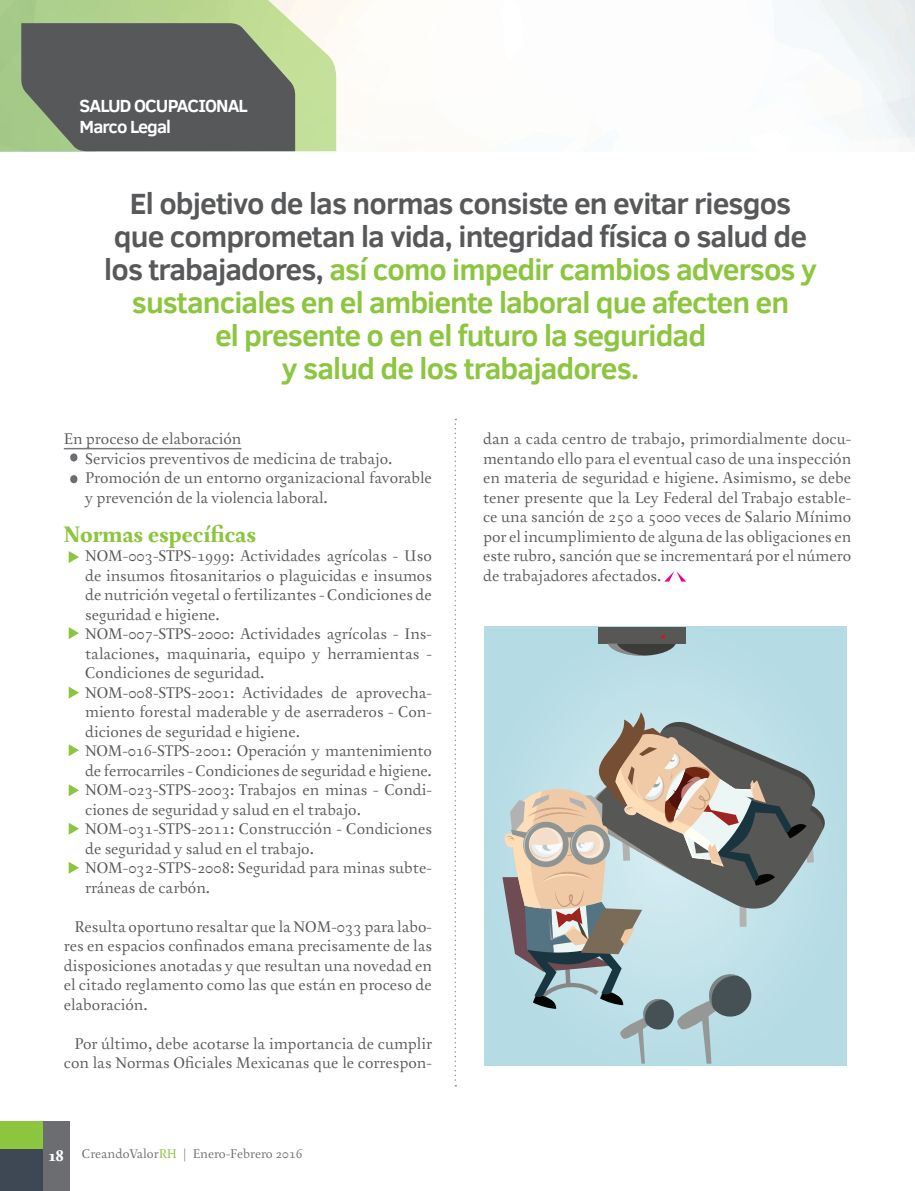
<style>
.page{position:relative;width:915px;height:1191px;background:#fff}
.page>*{position:absolute;margin:0;border:0;box-sizing:border-box;transform-origin:0 0}
.t1{font:700 30px/33px "Clear Sans";letter-spacing:-.03em;color:#8bc63e;text-align:center}
.t2{font:700 30px "Clear Sans";letter-spacing:-.03em;color:#57585a}
.Cuerpo_texto_AMEDIRH{font:700 24px "Australis Pro";color:#8bc63e}
.t3{font:700 18px "Clear Sans";letter-spacing:-.05em;color:#fff}
.Cuerpo_texto_AMEDIRH-2{font:16.5px/19.5px "Australis Pro";color:#57585a}
.t4{font:16.5px "Minion Pro";color:#fff}
.t5{font:13.5px "Australis Pro";color:#6c6d70}
.s1{color:#57585a}
.s2{color:#8bc63e}
</style>
<div class="page">
<div style="left:42px;top:1121px;width:28px;height:70px;background:#6c6d70"></div>
<div style="left:0;top:1149px;width:42px;height:42px;background:#3e4854"></div>
<div style="left:0;top:1121px;width:42px;height:28px;background:#8bc63e"></div>
<svg style="left:0;top:0;width:336px;height:151px;background:#bfd99d"></svg>
<svg style="left:21px;top:23px;width:274px;height:128px;background:#60655f"></svg>
<svg style="left:454px;top:419px;width:2px;height:667px"></svg>
<div style="left:70px;top:453px;width:7px;height:8px;background:#6c6d70;border-radius:50%"></div>
<hr style="left:64px;top:448px;width:177px;height:1px;background:#76787b">
<div style="left:70px;top:475px;width:7px;height:8px;background:#6c6d70;border-radius:50%"></div>
<svg style="left:69px;top:551px;width:10px;height:12px"></svg>
<svg style="left:69px;top:687px;width:10px;height:11px"></svg>
<svg style="left:69px;top:627px;width:10px;height:12px"></svg>
<svg style="left:69px;top:744px;width:10px;height:12px"></svg>
<svg style="left:69px;top:823px;width:10px;height:11px"></svg>
<svg style="left:69px;top:784px;width:10px;height:12px"></svg>
<svg style="left:69px;top:862px;width:10px;height:11px"></svg>
<div style="left:484px;top:627px;width:362px;height:438px;background:#b5dbe4"></div>
<svg style="left:502px;top:712px;width:322px;height:351px"></svg>
<div style="left:597px;top:627px;width:88px;height:16px;background:#575756"></div>
<svg style="left:607px;top:635px;width:68px;height:20px"></svg>
<svg style="left:665px;top:571px;width:21px;height:10px"></svg>
<p class="t3" style="left:80px;top:92px;width:169px">SALUD OCUPACIONAL</p>
<p class="t3" style="left:80px;top:113px;width:93px">Marco Legal</p>
<p class="t2" style="left:130px;top:182px;width:662px">El objetivo de las normas consiste en evitar riesgos</p>
<p class="t2" style="left:114px;top:215px;width:694px">que comprometan la vida, integridad física o salud de</p>
<p class="t1" style="left:104px;top:252px;width:714px"><span class="s1">los trabajadores,</span> así como impedir cambios adversos y sustanciales en el ambiente laboral que afecten en</p>
<p class="t1" style="left:215px;top:318px;width:492px">el presente o en el futuro la seguridad</p>
<p class="t1" style="left:282px;top:351px;width:359px">y salud de los trabajadores.</p>
<p class="Cuerpo_texto_AMEDIRH-2" style="left:64px;top:429px;width:179px">En proceso de elaboración</p>
<p class="Cuerpo_texto_AMEDIRH-2" style="left:85px;top:449px;width:309px">Servicios preventivos de medicina de trabajo.</p>
<p class="Cuerpo_texto_AMEDIRH-2" style="left:85px;top:468px;width:348px">Promoción de un entorno organizacional favorable y prevención de la violencia laboral.</p>
<p class="Cuerpo_texto_AMEDIRH" style="left:64px;top:521px;width:194px">Normas específicas</p>
<p class="Cuerpo_texto_AMEDIRH-2" style="left:85px;top:546px;width:348px;text-align:justify">NOM-003-STPS-1999: Actividades agrícolas - Uso de insumos fitosanitarios o plaguicidas e insumos de nutrición vegetal o fertilizantes - Condiciones de seguridad e higiene.</p>
<p class="Cuerpo_texto_AMEDIRH-2" style="left:85px;top:624px;width:348px;text-align:justify">NOM-007-STPS-2000: Actividades agrícolas - Ins&shy;talaciones, maquinaria, equipo y herramientas - Condiciones de seguridad.</p>
<p class="Cuerpo_texto_AMEDIRH-2" style="left:85px;top:683px;width:348px;text-align:justify">NOM-008-STPS-2001: Actividades de aprovecha&shy;miento forestal maderable y de aserraderos - Con&shy;diciones de seguridad e higiene.</p>
<p class="Cuerpo_texto_AMEDIRH-2" style="left:85px;top:741px;width:348px">NOM-016-STPS-2001: Operación y mantenimiento de ferrocarriles - Condiciones de seguridad e higiene.</p>
<p class="Cuerpo_texto_AMEDIRH-2" style="left:85px;top:780px;width:348px">NOM-023-STPS-2003: Trabajos en minas - Condi&shy;ciones de seguridad y salud en el trabajo.</p>
<p class="Cuerpo_texto_AMEDIRH-2" style="left:85px;top:819px;width:348px">NOM-031-STPS-2011: Construcción - Condiciones de seguridad y salud en el trabajo.</p>
<p class="Cuerpo_texto_AMEDIRH-2" style="left:85px;top:858px;width:348px">NOM-032-STPS-2008: Seguridad para minas subte&shy;rráneas de carbón.</p>
<p class="Cuerpo_texto_AMEDIRH-2" style="left:64px;top:917px;width:369px;text-align:justify;text-indent:11px">Resulta oportuno resaltar que la NOM-033 para labo&shy;res en espacios confinados emana precisamente de las disposiciones anotadas y que resultan una novedad en el citado reglamento como las que están en proceso de elaboración.</p>
<p class="Cuerpo_texto_AMEDIRH-2" style="left:64px;top:1034px;width:369px;text-align:right">Por último, debe acotarse la importancia de cumplir con las Normas Oficiales Mexicanas que le correspon-</p>
<p class="t4" style="left:48px;top:1144px;width:17px">18</p>
<p class="t5" style="left:82px;top:1146px;width:222px">CreandoValor<span class="s2">RH</span> | Enero-Febrero 2016</p>
<p class="Cuerpo_texto_AMEDIRH-2" style="left:483px;top:429px;width:369px;text-align:justify">dan a cada centro de trabajo, primordialmente docu&shy;mentando ello para el eventual caso de una inspección en materia de seguridad e higiene. Asimismo, se debe tener presente que la Ley Federal del Trabajo estable&shy;ce una sanción de 250 a 5000 veces de Salario Mínimo por el incumplimiento de alguna de las obligaciones en este rubro, sanción que se incrementará por el número de trabajadores afectados.</p>
</div>
